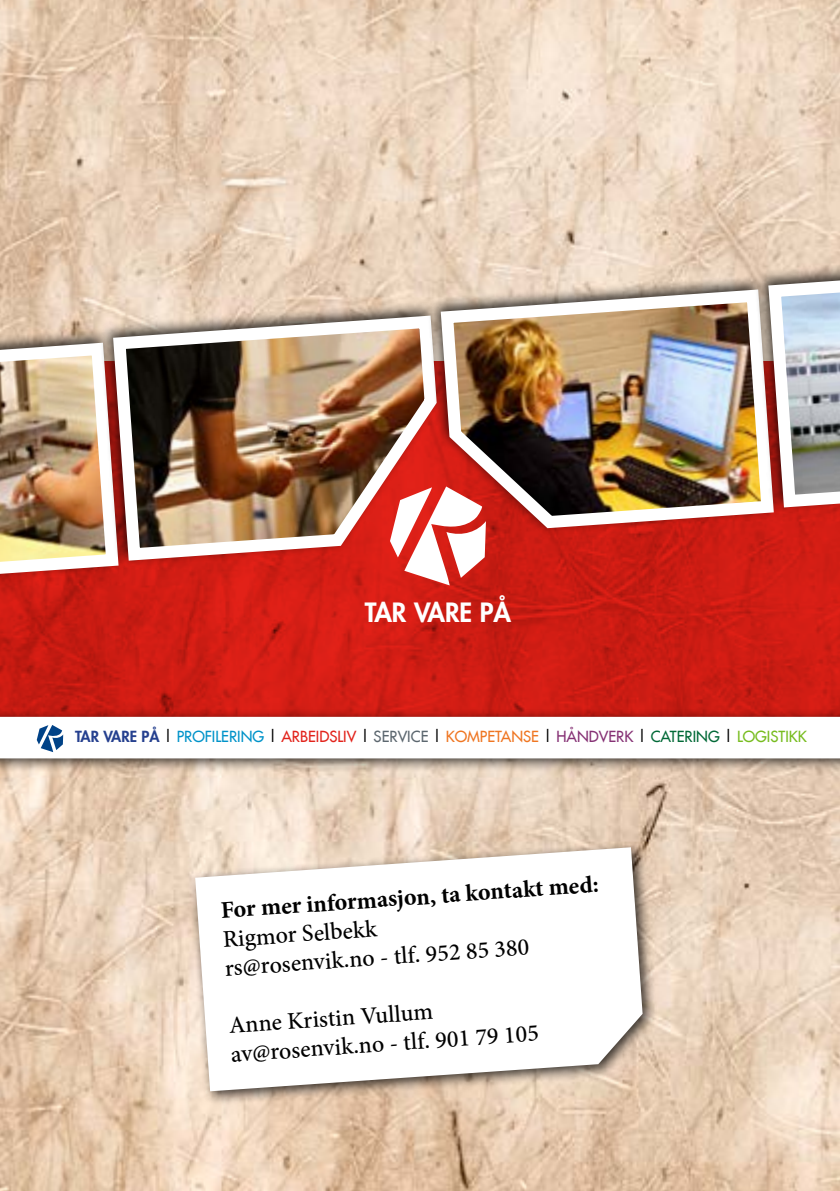
<style>
.page{position:relative;width:840px;height:1191px;background:#fff}
.page>*{position:absolute;margin:0;border:0;box-sizing:border-box;transform-origin:0 0}
.t1{font:800 26px "Futura LT";color:#fff}
.t2{font:500 24px/28.8px "Minion Pro";color:#000}
.t3{font:700 24px "Minion Pro";color:#000}
.t4{font:15px "Futura LT";color:#0093c9}
.s1{font-weight:800;color:#25408f}
.s2{color:#000}
.s3{color:#e2231b}
.s4{color:#5c676f}
.s5{color:#ef7622}
.s6{color:#863275}
.s7{color:#026937}
.s8{color:#77bc1f}
</style>
<div class="page">
<img style="left:0;top:0;width:839px;height:1191px">
<svg style="left:0;top:514px;width:839px;height:195px;background:#cd1c13"></svg>
<div style="left:0;top:709px;width:839px;height:62px;background:#000;opacity:.75"></div>
<svg style="left:0;top:717px;width:839px;height:41px"></svg>
<div style="left:0;top:327px;width:126px;height:266px;background:#000;opacity:.75"></div>
<img style="left:0;top:336px;width:125px;height:258px">
<div style="left:99px;top:300px;width:344px;height:266px;background:#000;opacity:.75"></div>
<img style="left:107px;top:309px;width:320px;height:258px">
<div style="left:427px;top:274px;width:354px;height:260px;background:#000;opacity:.75"></div>
<img style="left:434px;top:283px;width:345px;height:251px">
<div style="left:754px;top:248px;width:85px;height:266px;background:#000;opacity:.75"></div>
<svg style="left:761px;top:257px;width:78px;height:257px"></svg>
<svg style="left:390px;top:486px;width:95px;height:99px"></svg>
<div style="left:188px;top:840px;width:468px;height:266px;background:#000;opacity:.75"></div>
<svg style="left:189px;top:841px;width:459px;height:256px"></svg>
<p class="t1" style="left:364px;top:595px;width:148px">TAR VARE PÅ</p>
<p class="t4" style="left:75px;top:727px;width:732px"><span class="s1">TAR VARE PÅ</span> <span class="s2">|</span> PROFILERING <span class="s2">|</span> <span class="s3">ARBEIDSLIV</span> <span class="s2">|</span> <span class="s4">SERVICE</span> <span class="s2">|</span> <span class="s5">KOMPETANSE</span> <span class="s2">|</span> <span class="s6">HÅNDVERK</span> <span class="s2">|</span> <span class="s7">CATERING</span> <span class="s2">|</span> <span class="s8">LOGISTIKK</span></p>
<p class="t3" style="left:219px;top:893px;width:380px;rotate:-4deg">For mer informasjon, ta kontakt med:</p>
<p class="t2" style="left:222px;top:925px;width:306px;rotate:-4deg">Rigmor Selbekk rs@rosenvik.no - tlf. 952 85 380</p>
<p class="t2" style="left:228px;top:1011px;width:310px;rotate:-4deg">Anne Kristin Vullum av@rosenvik.no - tlf. 901 79 105</p>
</div>
